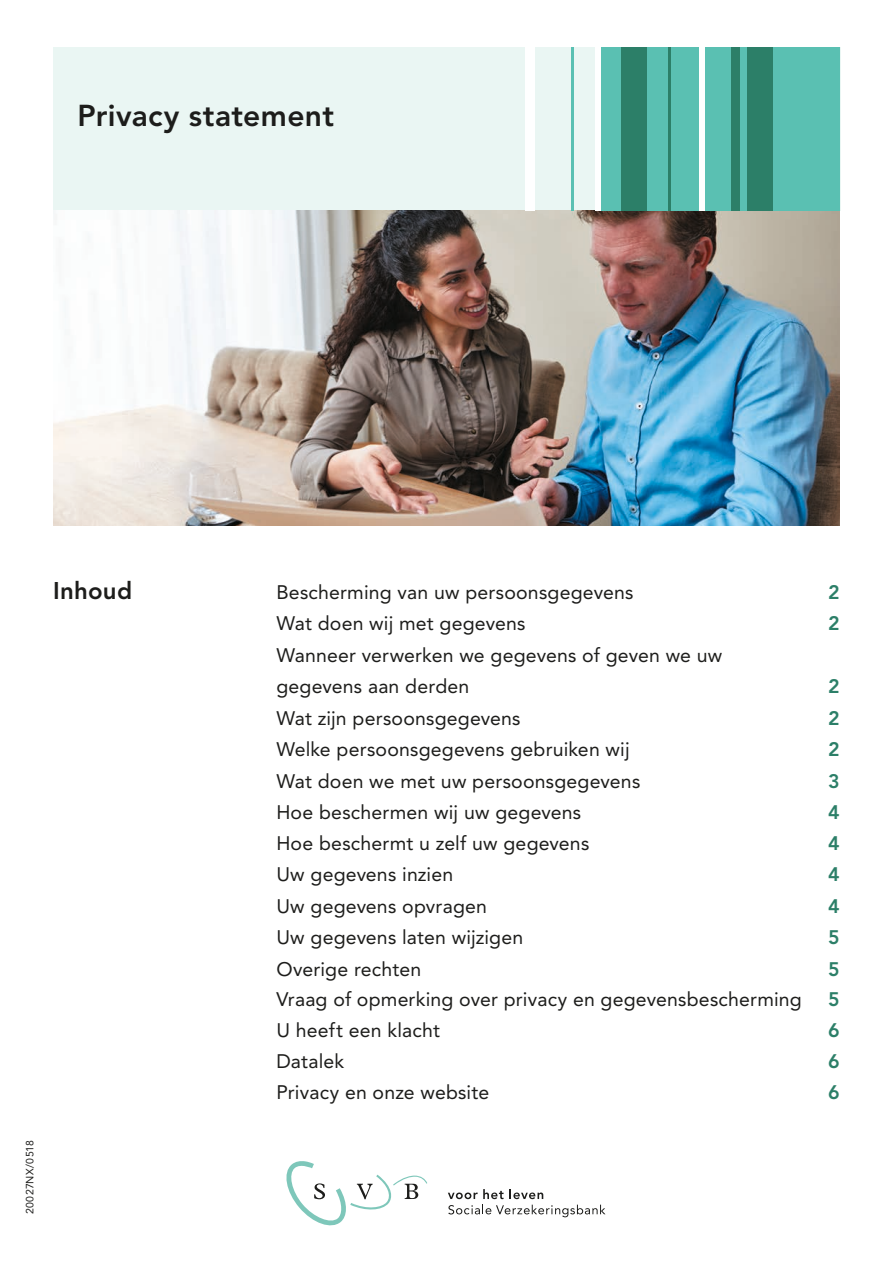
<style>
.page{position:relative;width:893px;height:1263px;background:#fff}
.page>*{position:absolute;margin:0;border:0;box-sizing:border-box;transform-origin:0 0}
.Titel{font:800 30px "Avenir LT Std";letter-spacing:.01em;color:#1d1d1b}
._01-Hoofdstuk{font:800 24px "Avenir LT Std";letter-spacing:.01em;color:#1d1d1b}
._02-Inhoudsopgave{font:19.5px "Avenir LT Std";letter-spacing:.01em;color:#1d1d1b}
._02-Inhoudsopgave-2{font:800 19.5px "Avenir LT Std";color:#2c7f68}
._03-Documentcode{font:10.5px "Avenir LT Std";letter-spacing:.025em;color:#1d1d1b}
</style>
<div class="page">
<div style="left:53px;top:47px;width:787px;height:163px;background:#eaf6f3"></div>
<img style="left:53px;top:210px;width:787px;height:315px">
<svg style="left:286px;top:1161px;width:141px;height:65px"></svg>
<svg style="left:448px;top:1189px;width:56px;height:10px"></svg>
<svg style="left:510px;top:1189px;width:33px;height:10px"></svg>
<svg style="left:448px;top:1205px;width:157px;height:12px"></svg>
<div style="left:598px;top:47px;width:242px;height:163px;background:#5ac0b2"></div>
<div style="left:747px;top:47px;width:25px;height:163px;background:#2c7f68"></div>
<div style="left:699px;top:47px;width:6px;height:163px;background:#fff"></div>
<hr style="left:668px;top:47px;width:3px;height:163px;background:#2c7f68">
<div style="left:621px;top:47px;width:26px;height:163px;background:#2c7f68"></div>
<div style="left:595px;top:47px;width:5px;height:163px;background:#fff"></div>
<div style="left:525px;top:47px;width:9px;height:163px;background:#fff"></div>
<hr style="left:571px;top:47px;width:3px;height:163px;background:#5ac0b2">
<div style="left:731px;top:47px;width:9px;height:163px;background:#2c7f68"></div>
<h1 class="Titel" style="left:78px;top:98px;width:258px">Privacy statement</h1>
<p class="_03-Documentcode" style="left:24px;top:1214px;width:75px;rotate:-90deg">20027NX/0518</p>
<h2 class="_01-Hoofdstuk" style="left:53px;top:577px;width:81px">Inhoud</h2>
<h3 class="_02-Inhoudsopgave" style="left:276px;top:580px;width:359px">Bescherming van uw persoonsgegevens</h3>
<h3 class="_02-Inhoudsopgave-2" style="left:828px;top:580px;width:13px">2</h3>
<h3 class="_02-Inhoudsopgave" style="left:276px;top:612px;width:251px">Wat doen wij met gegevens</h3>
<h3 class="_02-Inhoudsopgave-2" style="left:828px;top:612px;width:13px">2</h3>
<h3 class="_02-Inhoudsopgave" style="left:276px;top:643px;width:448px">Wanneer verwerken we gegevens of geven we uw</h3>
<h3 class="_02-Inhoudsopgave" style="left:276px;top:675px;width:194px">gegevens aan derden</h3>
<h3 class="_02-Inhoudsopgave-2" style="left:828px;top:675px;width:13px">2</h3>
<h3 class="_02-Inhoudsopgave" style="left:276px;top:706px;width:246px">Wat zijn persoonsgegevens</h3>
<h3 class="_02-Inhoudsopgave-2" style="left:828px;top:706px;width:13px">2</h3>
<h3 class="_02-Inhoudsopgave" style="left:276px;top:738px;width:355px">Welke persoonsgegevens gebruiken wij</h3>
<h3 class="_02-Inhoudsopgave-2" style="left:828px;top:738px;width:13px">2</h3>
<h3 class="_02-Inhoudsopgave" style="left:276px;top:769px;width:365px">Wat doen we met uw persoonsgegevens</h3>
<h3 class="_02-Inhoudsopgave-2" style="left:828px;top:769px;width:13px">3</h3>
<h3 class="_02-Inhoudsopgave" style="left:276px;top:801px;width:306px">Hoe beschermen wij uw gegevens</h3>
<h3 class="_02-Inhoudsopgave-2" style="left:828px;top:801px;width:13px">4</h3>
<h3 class="_02-Inhoudsopgave" style="left:276px;top:832px;width:314px">Hoe beschermt u zelf uw gegevens</h3>
<h3 class="_02-Inhoudsopgave-2" style="left:828px;top:831px;width:13px">4</h3>
<h3 class="_02-Inhoudsopgave" style="left:276px;top:863px;width:178px">Uw gegevens inzien</h3>
<h3 class="_02-Inhoudsopgave-2" style="left:828px;top:863px;width:13px">4</h3>
<h3 class="_02-Inhoudsopgave" style="left:276px;top:895px;width:212px">Uw gegevens opvragen</h3>
<h3 class="_02-Inhoudsopgave-2" style="left:828px;top:894px;width:13px">4</h3>
<h3 class="_02-Inhoudsopgave" style="left:276px;top:926px;width:248px">Uw gegevens laten wijzigen</h3>
<h3 class="_02-Inhoudsopgave-2" style="left:828px;top:926px;width:13px">5</h3>
<h3 class="_02-Inhoudsopgave" style="left:276px;top:958px;width:146px">Overige rechten</h3>
<h3 class="_02-Inhoudsopgave-2" style="left:828px;top:957px;width:13px">5</h3>
<h3 class="_02-Inhoudsopgave" style="left:276px;top:988px;width:527px">Vraag of opmerking over privacy en gegevensbescherming</h3>
<h3 class="_02-Inhoudsopgave-2" style="left:828px;top:988px;width:13px">5</h3>
<h3 class="_02-Inhoudsopgave" style="left:276px;top:1019px;width:165px">U heeft een klacht</h3>
<h3 class="_02-Inhoudsopgave-2" style="left:828px;top:1019px;width:13px">6</h3>
<h3 class="_02-Inhoudsopgave" style="left:276px;top:1050px;width:69px">Datalek</h3>
<h3 class="_02-Inhoudsopgave-2" style="left:828px;top:1049px;width:13px">6</h3>
<h3 class="_02-Inhoudsopgave" style="left:276px;top:1080px;width:214px">Privacy en onze website</h3>
<h3 class="_02-Inhoudsopgave-2" style="left:828px;top:1080px;width:13px">6</h3>
</div>
